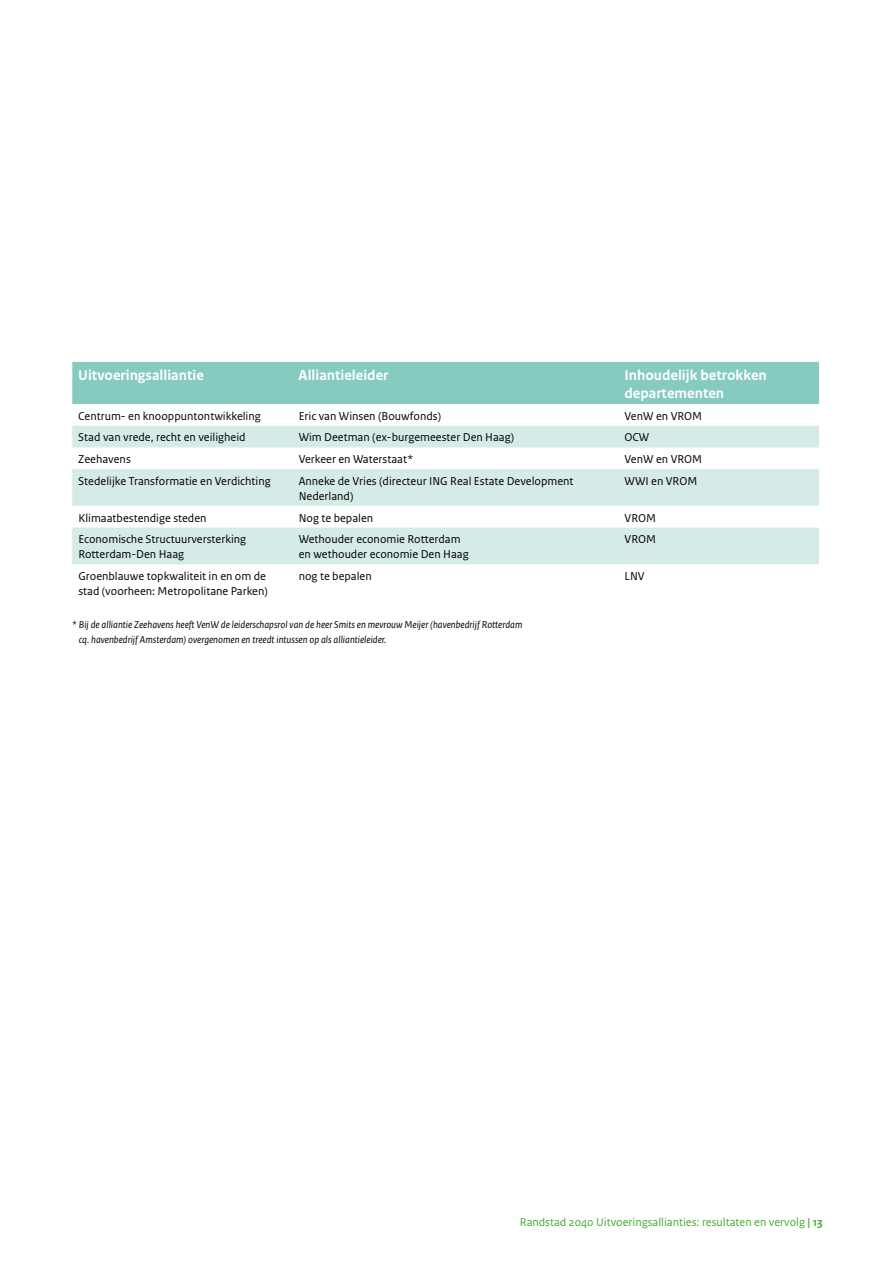
<style>
.page{position:relative;width:893px;height:1263px;background:#fff}
.page>*{position:absolute;margin:0;border:0;box-sizing:border-box;transform-origin:0 0}
.t1{font:700 15px/18px "Rijksoverheid Sans Text";color:#fff}
.t2{font:12px/15px "Rijksoverheid Sans Text";color:#000}
.t3{font:12px "Rijksoverheid Sans Text";color:#43ac32}
.t4{font:italic 10.5px/15px "Rijksoverheid Sans Text";color:#000}
.s1{font-weight:700}
</style>
<div class="page">
<div style="left:72px;top:362px;width:747px;height:42px;background:#86cac0"></div>
<svg style="left:72px;top:426px;width:747px;height:138px;fill:#d5ebe7"></svg>
<p class="t1" style="left:78px;top:366px;width:127px">Uitvoeringsalliantie</p>
<p class="t1" style="left:299px;top:366px;width:91px">Alliantieleider</p>
<p class="t1" style="left:624px;top:366px;width:144px">Inhoudelijk betrokken departementen</p>
<p class="t2" style="left:78px;top:408px;width:184px">Centrum- en knooppuntontwikkeling</p>
<p class="t2" style="left:299px;top:408px;width:144px">Eric van Winsen (Bouwfonds)</p>
<p class="t2" style="left:624px;top:408px;width:79px">VenW en VROM</p>
<p class="t2" style="left:78px;top:430px;width:169px">Stad van vrede, recht en veiligheid</p>
<p class="t2" style="left:299px;top:430px;width:217px">Wim Deetman (ex-burgemeester Den Haag)</p>
<p class="t2" style="left:624px;top:430px;width:26px">OCW</p>
<p class="t2" style="left:78px;top:452px;width:54px">Zeehavens</p>
<p class="t2" style="left:299px;top:452px;width:116px">Verkeer en Waterstaat*</p>
<p class="t2" style="left:625px;top:452px;width:79px">VenW en VROM</p>
<p class="t2" style="left:78px;top:474px;width:194px">Stedelijke Transformatie en Verdichting</p>
<p class="t2" style="left:299px;top:474px;width:276px">Anneke de Vries (directeur ING Real Estate Development<br>Nederland)</p>
<p class="t2" style="left:625px;top:474px;width:74px">WWI en VROM</p>
<p class="t2" style="left:78px;top:510px;width:130px">Klimaatbestendige steden</p>
<p class="t2" style="left:299px;top:510px;width:76px">Nog te bepalen</p>
<p class="t2" style="left:625px;top:510px;width:33px">VROM</p>
<p class="t2" style="left:78px;top:532px;width:169px">Economische Structuurversterking<br>Rotterdam-Den Haag</p>
<p class="t2" style="left:299px;top:532px;width:171px">Wethouder economie Rotterdam en wethouder economie Den Haag</p>
<p class="t2" style="left:625px;top:532px;width:33px">VROM</p>
<p class="t2" style="left:78px;top:569px;width:191px">Groenblauwe topkwaliteit in en om de stad (voorheen: Metropolitane Parken)</p>
<p class="t2" style="left:299px;top:569px;width:75px">nog te bepalen</p>
<p class="t2" style="left:625px;top:569px;width:22px">LNV</p>
<p class="t4" style="left:79px;top:617px;width:445px;text-indent:-7px">* Bij de alliantie Zeehavens heeft VenW de leiderschapsrol van de heer Smits en mevrouw Meijer (havenbedrijf Rotterdam cq. havenbedrijf Amsterdam) overgenomen en treedt intussen op als alliantieleider.</p>
<p class="t3" style="left:520px;top:1215px;width:304px">Randstad 2040 Uitvoeringsallianties: resultaten en vervolg <span class="s1">| 13</span></p>
</div>
